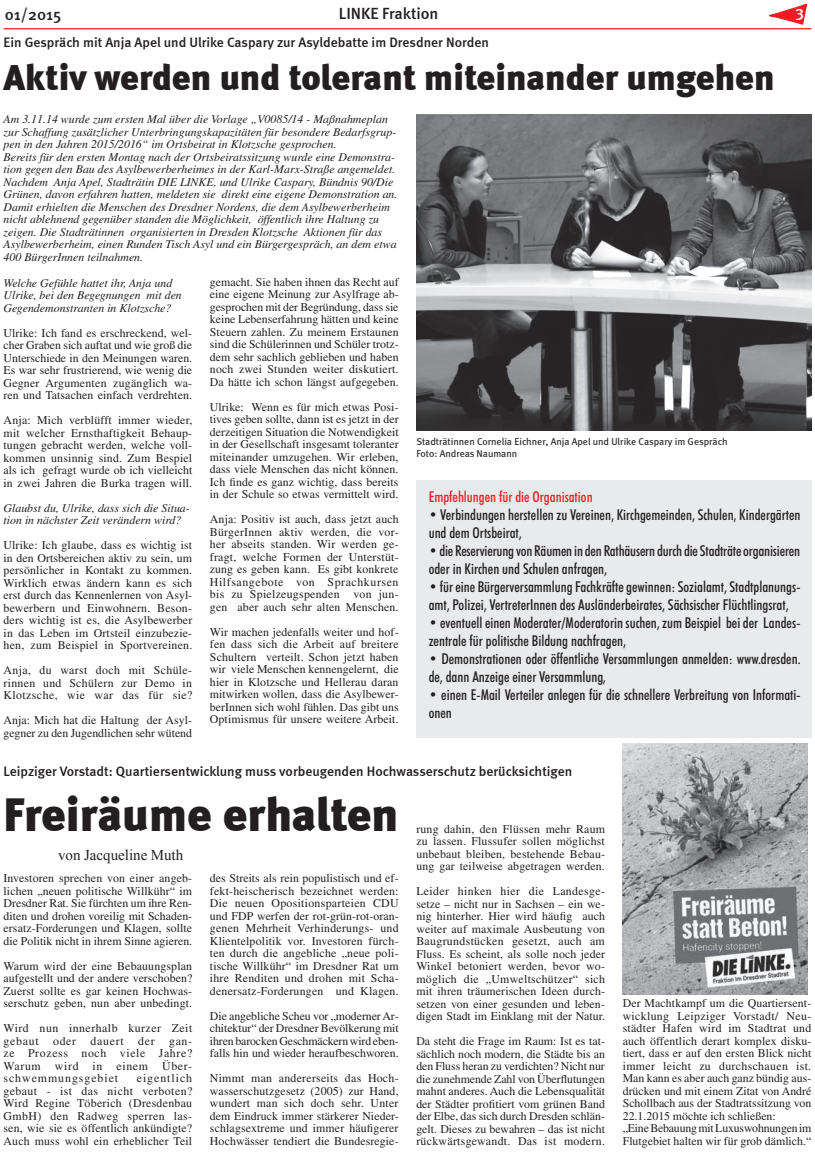
<style>
.page{position:relative;width:815px;height:1152px;background:#fff}
.page>*{position:absolute;margin:0;border:0;box-sizing:border-box;transform-origin:0 0}
.t1{font:900 47.5px "Meta";color:#231f20}
.t2{font:900 36.25px "Meta";color:#231f20}
.t3{font:500 16.25px "Meta";color:#231f20}
.t4{font:500 16.25px "Meta";color:#fff}
.t5{font:500 condensed 15px/18px "Futura BT";color:#231f20}
.t6{font:500 condensed 15px "Futura BT";color:#ee1d23}
.t7{font:15px "Times New Roman";color:#231f20}
.t8{font:500 13.75px "Meta";color:#231f20}
.t9{font:11.88px/12.5px "Times";letter-spacing:.01em;color:#231f20;text-align:justify}
.t10{font:italic 11.88px/12.5px "Times";color:#231f20}
.t11{font:10px/11.2px "Meta Book LF";color:#231f20}
</style>
<div class="page">
<div style="left:416px;top:480px;width:395px;height:258px;background:#e9eaeb"></div>
<svg style="left:769px;top:3px;width:39px;height:22px"></svg>
<hr style="left:4px;top:28px;width:807px;height:1px;background:#ee1d23">
<img style="left:416px;top:115px;width:395px;height:315px">
<img style="left:623px;top:743px;width:185px;height:251px">
<h3 class="t3" style="left:5px;top:5px;width:58px">01/2015</h3>
<h3 class="t3" style="left:339px;top:4px;width:101px">LINKE Fraktion</h3>
<h3 class="t4" style="left:796px;top:2px;width:10px">3</h3>
<p class="t8" style="left:4px;top:35px;width:487px">Ein Gespräch mit Anja Apel und Ulrike Caspary zur Asyldebatte im Dresdner Norden</p>
<h2 class="t2" style="left:4px;top:55px;width:773px">Aktiv werden und tolerant miteinander umgehen</h2>
<p class="t10" style="left:4px;top:113px;width:395px">Am 3.11.14 wurde zum ersten Mal über die Vorlage „V0085/14 - Maßnahmeplan zur Schaffung zusätzlicher Unterbringungskapazitäten für besondere Bedarfsgrup&shy;pen in den Jahren 2015/2016“ im Ortsbeirat in Klotzsche gesprochen.<br>Bereits für den ersten Montag nach der Ortsbeiratssitzung wurde eine Demonstra&shy;tion gegen den Bau des Asylbewerberheimes in der Karl-Marx-Straße angemeldet.<br>Nachdem Anja Apel, Stadträtin DIE LINKE, und Ulrike Caspary, Bündnis 90/Die Grünen, davon erfahren hatten, meldeten sie direkt eine eigene Demonstration an.<br>Damit erhielten die Menschen des Dresdner Nordens, die dem Asylbewerberheim nicht ablehnend gegenüber standen die Möglichkeit, öffentlich ihre Haltung zu zeigen. Die Stadträtinnen organisierten in Dresden Klotzsche Aktionen für das Asylbewerberheim, einen Runden Tisch Asyl und ein Bürgergespräch, an dem etwa 400 BürgerInnen teilnahmen.</p>
<p class="t10" style="left:4px;top:276px;width:180px">Welche Gefühle hattet ihr, Anja und<br>Ulrike, bei den Begegnungen mit den<br>Gegendemonstranten in Klotzsche?</p>
<p class="t9" style="left:4px;top:326px;width:190px">Ulrike: Ich fand es erschreckend, wel&shy;cher Graben sich auftat und wie groß die Unterschiede in den Meinungen waren.<br>Es war sehr frustrierend, wie wenig die Gegner Argumenten zugänglich wa&shy;ren und Tatsachen einfach verdrehten.</p>
<p class="t9" style="left:4px;top:414px;width:190px">Anja: Mich verblüfft immer wieder, mit welcher Ernsthaftigkeit Behaup&shy;tungen gebracht werden, welche voll&shy;kommen unsinnig sind. Zum Bespiel als ich gefragt wurde ob ich vielleicht in zwei Jahren die Burka tragen will.</p>
<p class="t10" style="left:4px;top:501px;width:188px">Glaubst du, Ulrike, dass sich die Situa&shy;tion in nächster Zeit verändern wird?</p>
<p class="t9" style="left:4px;top:539px;width:190px">Ulrike: Ich glaube, dass es wichtig ist in den Ortsbereichen aktiv zu sein, um persönlicher in Kontakt zu kommen.<br>Wirklich etwas ändern kann es sich erst durch das Kennenlernen von Asyl&shy;bewerbern und Einwohnern. Beson&shy;ders wichtig ist es, die Asylbewerber in das Leben im Ortsteil einzubezie&shy;hen, zum Beispiel in Sportvereinen.</p>
<p class="t9" style="left:4px;top:664px;width:190px">Anja, du warst doch mit Schüle&shy;rinnen und Schülern zur Demo in Klotzsche, wie war das für sie?</p>
<p class="t9" style="left:4px;top:714px;width:190px">Anja: Mich hat die Haltung der Asyl&shy;gegner zu den Jugendlichen sehr wütend</p>
<p class="t9" style="left:210px;top:275px;width:190px">gemacht. Sie haben ihnen das Recht auf eine eigene Meinung zur Asylfrage ab&shy;gesprochen mit der Begründung, dass sie keine Lebenserfahrung hätten und keine Steuern zahlen. Zu meinem Erstaunen sind die Schülerinnen und Schüler trotz&shy;dem sehr sachlich geblieben und haben noch zwei Stunden weiter diskutiert.<br>Da hätte ich schon längst aufgegeben.</p>
<p class="t9" style="left:210px;top:400px;width:190px">Ulrike: Wenn es für mich etwas Posi&shy;tives geben sollte, dann ist es jetzt in der derzeitigen Situation die Notwendigkeit in der Gesellschaft insgesamt toleranter miteinander umzugehen. Wir erleben, dass viele Menschen das nicht können.<br>Ich finde es ganz wichtig, dass bereits in der Schule so etwas vermittelt wird.</p>
<p class="t9" style="left:210px;top:513px;width:190px">Anja: Positiv ist auch, dass jetzt auch BürgerInnen aktiv werden, die vor&shy;her abseits standen. Wir werden ge&shy;fragt, welche Formen der Unterstüt&shy;zung es geben kann. Es gibt konkrete Hilfsangebote von Sprachkursen bis zu Spielzeugspenden von jun&shy;gen aber auch sehr alten Menschen.</p>
<p class="t9" style="left:210px;top:625px;width:190px">Wir machen jedenfalls weiter und hof&shy;fen dass sich die Arbeit auf breitere Schultern verteilt. Schon jetzt haben wir viele Menschen kennengelernt, die hier in Klotzsche und Hellerau daran mitwirken wollen, dass die Asylbewer&shy;berInnen sich wohl fühlen. Das gibt uns Optimismus für unsere weitere Arbeit.</p>
<p class="t11" style="left:416px;top:436px;width:313px">Stadträtinnen Cornelia Eichner, Anja Apel und Ulrike Caspary im Gespräch<br>Foto: Andreas Naumann</p>
<p class="t6" style="left:429px;top:487px;width:165px">Empfehlungen für die Organisation</p>
<p class="t5" style="left:429px;top:505px;width:373px">• Verbindungen herstellen zu Vereinen, Kirchgemeinden, Schulen, Kindergärten und dem Ortsbeirat,</p>
<p class="t5" style="left:429px;top:541px;width:373px">• die Reservierung von Räumen in den Rathäusern durch die Stadträte organisieren oder in Kirchen und Schulen anfragen,</p>
<p class="t5" style="left:429px;top:577px;width:373px">• für eine Bürgerversammlung Fachkräfte gewinnen: Sozialamt, Stadtplanungs&shy;amt, Polizei, VertreterInnen des Ausländerbeirates, Sächsischer Flüchtlingsrat,</p>
<p class="t5" style="left:429px;top:613px;width:373px">• eventuell einen Moderater/Moderatorin suchen, zum Beispiel bei der Landes&shy;zentrale für politische Bildung nachfragen,</p>
<p class="t5" style="left:429px;top:649px;width:373px">• Demonstrationen oder öffentliche Versammlungen anmelden: www.dresden. de, dann Anzeige einer Versammlung,</p>
<p class="t5" style="left:429px;top:685px;width:373px">• einen E-Mail Verteiler anlegen für die schnellere Verbreitung von Informati&shy;onen</p>
<p class="t8" style="left:4px;top:763px;width:570px">Leipziger Vorstadt: Quartiersentwicklung muss vorbeugenden Hochwasserschutz berücksichtigen</p>
<h1 class="t1" style="left:4px;top:786px;width:396px">Freiräume erhalten</h1>
<p class="t7" style="left:58px;top:845px;width:127px">von Jacqueline Muth</p>
<p class="t9" style="left:4px;top:872px;width:190px">Investoren sprechen von einer angeb&shy;lichen „neuen politische Willkühr“ im Dresdner Rat. Sie fürchten um ihre Ren&shy;diten und drohen voreilig mit Schaden&shy;ersatz-Forderungen und Klagen, sollte die Politik nicht in ihrem Sinne agieren.</p>
<p class="t9" style="left:4px;top:959px;width:190px">Warum wird der eine Bebauungsplan aufgestellt und der andere verschoben?<br>Zuerst sollte es gar keinen Hochwas&shy;serschutz geben, nun aber unbedingt.</p>
<p class="t9" style="left:4px;top:1022px;width:190px">Wird nun innerhalb kurzer Zeit gebaut oder dauert der gan&shy;ze Prozess noch viele Jahre?<br>Warum wird in einem Über&shy;schwemmungsgebiet</p>
<p class="t9" style="left:4px;top:1072px;width:190px;text-indent:133px">eigentlich gebaut - ist das nicht verboten?<br>Wird Regine Töberich (Dresdenbau GmbH) den Radweg sperren las&shy;sen, wie sie es öffentlich ankündigte?<br>Auch muss wohl ein erheblicher Teil</p>
<p class="t9" style="left:210px;top:872px;width:190px">des Streits als rein populistisch und ef&shy;fekt-heischerisch bezeichnet werden:<br>Die neuen Opositionsparteien CDU und FDP werfen der rot-grün-rot-oran&shy;genen Mehrheit Verhinderungs- und Klientelpolitik vor. Investoren fürch&shy;ten durch die angebliche „neue poli&shy;tische Willkühr“ im Dresdner Rat um ihre Renditen und drohen mit Scha&shy;denersatz-Forderungen und Klagen.</p>
<p class="t9" style="left:210px;top:1009px;width:190px">Die angebliche Scheu vor „moderner Ar&shy;chitektur“ der Dresdner Bevölkerung mit ihren barocken Geschmäckern wird eben&shy;falls hin und wieder heraufbeschworen.</p>
<p class="t9" style="left:210px;top:1072px;width:190px">Nimmt man andererseits das Hoch&shy;wasserschutzgesetz (2005) zur Hand, wundert man sich doch sehr. Unter dem Eindruck immer stärkerer Nieder&shy;schlagsextreme und immer häufigerer Hochwässer tendiert die Bundesregie-</p>
<p class="t9" style="left:416px;top:822px;width:190px">rung dahin, den Flüssen mehr Raum zu lassen. Flussufer sollen möglichst unbebaut bleiben, bestehende Bebau&shy;ung gar teilweise abgetragen werden.</p>
<p class="t9" style="left:416px;top:884px;width:190px">Leider hinken hier die Landesge&shy;setze – nicht nur in Sachsen – ein we&shy;nig hinterher. Hier wird häufig auch weiter auf maximale Ausbeutung von Baugrundstücken gesetzt, auch am Fluss. Es scheint, als solle noch jeder Winkel betoniert werden, bevor wo&shy;möglich die „Umweltschützer“ sich mit ihren träumerischen Ideen durch&shy;setzen von einer gesunden und leben&shy;digen Stadt im Einklang mit der Natur.</p>
<p class="t9" style="left:416px;top:1034px;width:190px">Da steht die Frage im Raum: Ist es tat&shy;sächlich noch modern, die Städte bis an den Fluss heran zu verdichten? Nicht nur die zunehmende Zahl von Überflutungen mahnt anderes. Auch die Lebensqualität der Städter profitiert vom grünen Band der Elbe, das sich durch Dresden schlän&shy;gelt. Dieses zu bewahren – das ist nicht rückwärtsgewandt. Das ist modern.</p>
<p class="t9" style="left:623px;top:997px;width:190px;text-align:left">Der Machtkampf um die Quartiersent&shy;wicklung Leipziger Vorstadt/ Neu&shy;städter Hafen wird im Stadtrat und auch öffentlich derart komplex disku&shy;tiert, dass er auf den ersten Blick nicht immer leicht zu durchschauen ist.<br>Man kann es aber auch ganz bündig aus&shy;drücken und mit einem Zitat von André Schollbach aus der Stadtratssitzung von 22.1.2015 möchte ich schließen:<br>„Eine Bebauung mit Luxuswohnungen im Flutgebiet halten wir für grob dämlich.“</p>
</div>
